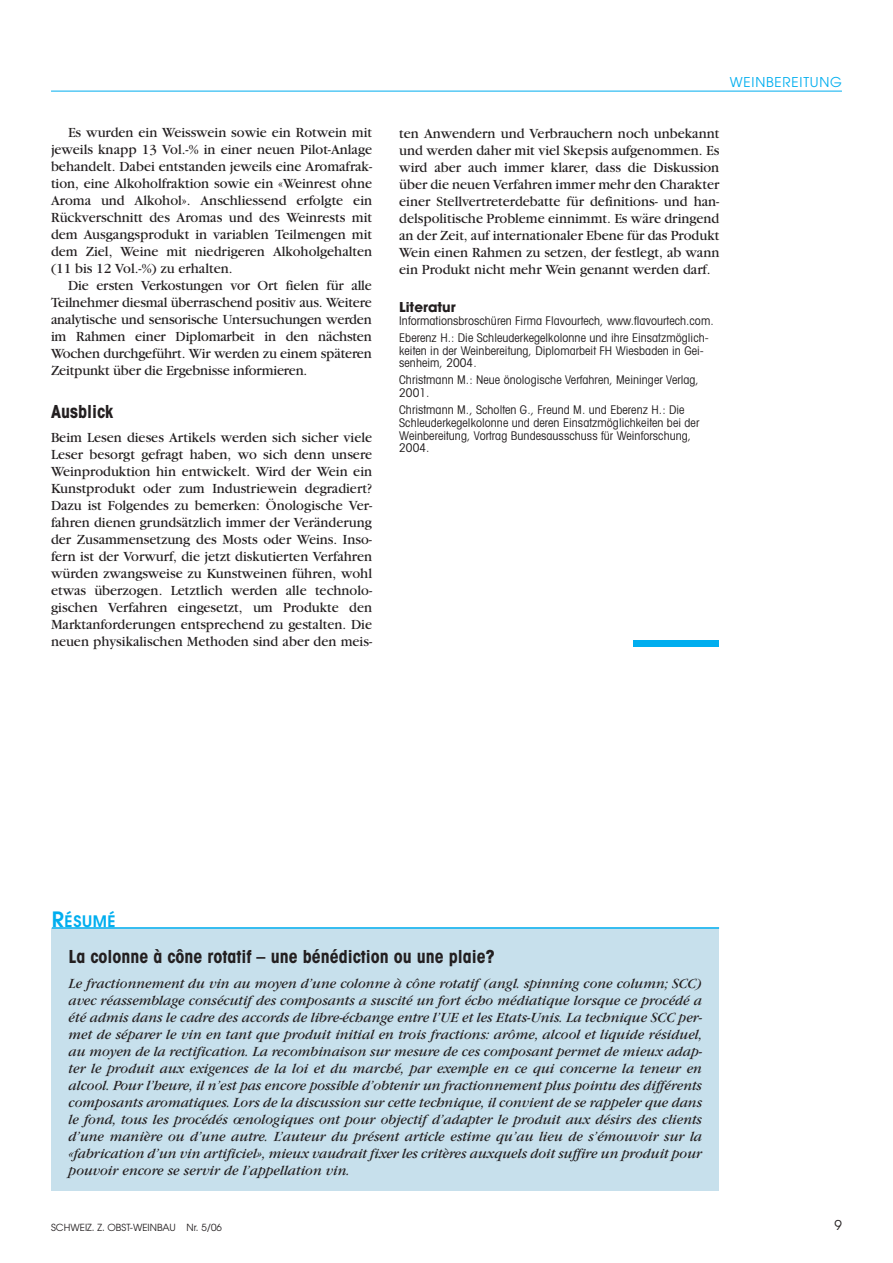
<style>
.page{position:relative;width:893px;height:1263px;background:#fff}
.page>*{position:absolute;margin:0;border:0;box-sizing:border-box;transform-origin:0 0}
.t1{font:700 condensed 18px "Avant Garde";color:#231f20}
.t2{font:600 15.75px "Avant Garde";letter-spacing:.035em;color:#00aeef}
.t3{font:14.7px/17px "Garamond";color:#231f20;text-align:justify}
.t4{font:italic 14.7px/17px "Garamond";color:#231f20;text-align:justify}
.t5{font:13.5px "Avant Garde";letter-spacing:.055em;color:#00aeef}
.t6{font:700 13.5px "Avant Garde";color:#231f20}
.t7{font:13.5px "Avant Garde";color:#231f20}
.t8{font:condensed 12px/12.8px "Avant Garde";letter-spacing:.005em;color:#231f20}
.t9{font:9.75px "Avant Garde";color:#231f20}
.s1{font-size:21px}
</style>
<div class="page">
<hr style="left:51px;top:91px;width:791px;height:1px;background:#00aeef">
<div style="left:52px;top:929px;width:667px;height:262px;background:#c7e0ec"></div>
<hr style="left:52px;top:927px;width:667px;height:2px;background:#00aeef">
<div style="left:634px;top:640px;width:85px;height:6px;background:#00aeef"></div>
<p class="t3" style="left:51px;top:126px;width:323px;text-indent:17px">Es wurden ein Weisswein sowie ein Rotwein mit jeweils knapp 13 Vol.-% in einer neuen Pilot-Anlage behandelt. Dabei entstanden jeweils eine Aromafrak&shy;tion, eine Alkoholfraktion sowie ein «Weinrest ohne Aroma und Alkohol». Anschliessend erfolgte ein Rückverschnitt des Aromas und des Weinrests mit dem Ausgangsprodukt in variablen Teilmengen mit dem Ziel, Weine mit niedrigeren Alkoholgehalten (11 bis 12 Vol.-%) zu erhalten.</p>
<p class="t3" style="left:51px;top:279px;width:322px;text-indent:17px">Die ersten Verkostungen vor Ort fielen für alle Teilnehmer diesmal überraschend positiv aus. Weitere analytische und sensorische Untersuchungen werden im Rahmen einer Diplomarbeit in den nächsten Wochen durchgeführt. Wir werden zu einem späteren Zeitpunkt über die Ergebnisse informieren.</p>
<p class="t1" style="left:51px;top:405px;width:63px">Ausblick</p>
<p class="t3" style="left:51px;top:430px;width:323px">Beim Lesen dieses Artikels werden sich sicher viele Leser besorgt gefragt haben, wo sich denn unsere Weinproduktion hin entwickelt. Wird der Wein ein Kunstprodukt oder zum Industriewein degradiert?<br>Dazu ist Folgendes zu bemerken: Önologische Ver&shy;fahren dienen grundsätzlich immer der Veränderung der Zusammensetzung des Mosts oder Weins. Inso&shy;fern ist der Vorwurf, die jetzt diskutierten Verfahren würden zwangsweise zu Kunstweinen führen, wohl etwas überzogen. Letztlich werden alle technolo&shy;gischen Verfahren eingesetzt, um Produkte den Marktanforderungen entsprechend zu gestalten. Die neuen physikalischen Methoden sind aber den meis-</p>
<p class="t5" style="left:730px;top:77px;width:113px">WEINBEREITUNG</p>
<p class="t3" style="left:399px;top:126px;width:322px">ten Anwendern und Verbrauchern noch unbekannt und werden daher mit viel Skepsis aufgenommen. Es wird aber auch immer klarer, dass die Diskussion über die neuen Verfahren immer mehr den Charakter einer Stellvertreterdebatte für definitions- und han&shy;delspolitische Probleme einnimmt. Es wäre dringend an der Zeit, auf internationaler Ebene für das Produkt Wein einen Rahmen zu setzen, der festlegt, ab wann ein Produkt nicht mehr Wein genannt werden darf.</p>
<p class="t6" style="left:399px;top:302px;width:58px">Literatur</p>
<p class="t8" style="left:399px;top:313px;width:316px;line-height:17px">Informationsbroschüren Firma Flavourtech, www.flavourtech.com.<br>Eberenz H.: Die Schleuderkegelkolonne und ihre Einsatzmöglich-</p>
<p class="t8" style="left:399px;top:345px;width:306px">keiten in der Weinbereitung, Diplomarbeit FH Wiesbaden in Gei&shy;senheim, 2004.</p>
<p class="t8" style="left:399px;top:375px;width:301px">Christmann M.: Neue önologische Verfahren, Meininger Verlag,<br>2001.</p>
<p class="t8" style="left:399px;top:405px;width:302px">Christmann M., Scholten G., Freund M. und Eberenz H.: Die Schleuderkegelkolonne und deren Einsatzmöglichkeiten bei der Weinbereitung, Vortrag Bundesausschuss für Weinforschung, 2004.</p>
<p class="t2" style="left:52px;top:915px;width:65px"><span class="s1">R</span>ÉSUMÉ</p>
<p class="t1" style="left:69px;top:950px;width:428px">La colonne à cône rotatif – une bénédiction ou une plaie?</p>
<p class="t4" style="left:69px;top:976px;width:635px">Le fractionnement du vin au moyen d’une colonne à cône rotatif (angl. spinning cone column; SCC) avec réassemblage consécutif des composants a suscité un fort écho médiatique lorsque ce procédé a été admis dans le cadre des accords de libre-échange entre l’UE et les Etats-Unis. La technique SCC per&shy;met de séparer le vin en tant que produit initial en trois fractions: arôme, alcool et liquide résiduel, au moyen de la rectification. La recombinaison sur mesure de ces composant permet de mieux adap&shy;ter le produit aux exigences de la loi et du marché, par exemple en ce qui concerne la teneur en alcool. Pour l’heure, il n’est pas encore possible d’obtenir un fractionnement plus pointu des différents composants aromatiques. Lors de la discussion sur cette technique, il convient de se rappeler que dans le fond, tous les procédés œnologiques ont pour objectif d’adapter le produit aux désirs des clients d’une manière ou d’une autre. L’auteur du présent article estime qu’au lieu de s’émouvoir sur la «fabrication d’un vin artificiel», mieux vaudrait fixer les critères auxquels doit suffire un produit pour pouvoir encore se servir de l’appellation vin.</p>
<p class="t9" style="left:51px;top:1223px;width:172px">SCHWEIZ. Z. OBST-WEINBAU Nr. 5/06</p>
<p class="t7" style="left:834px;top:1220px;width:9px">9</p>
</div>
